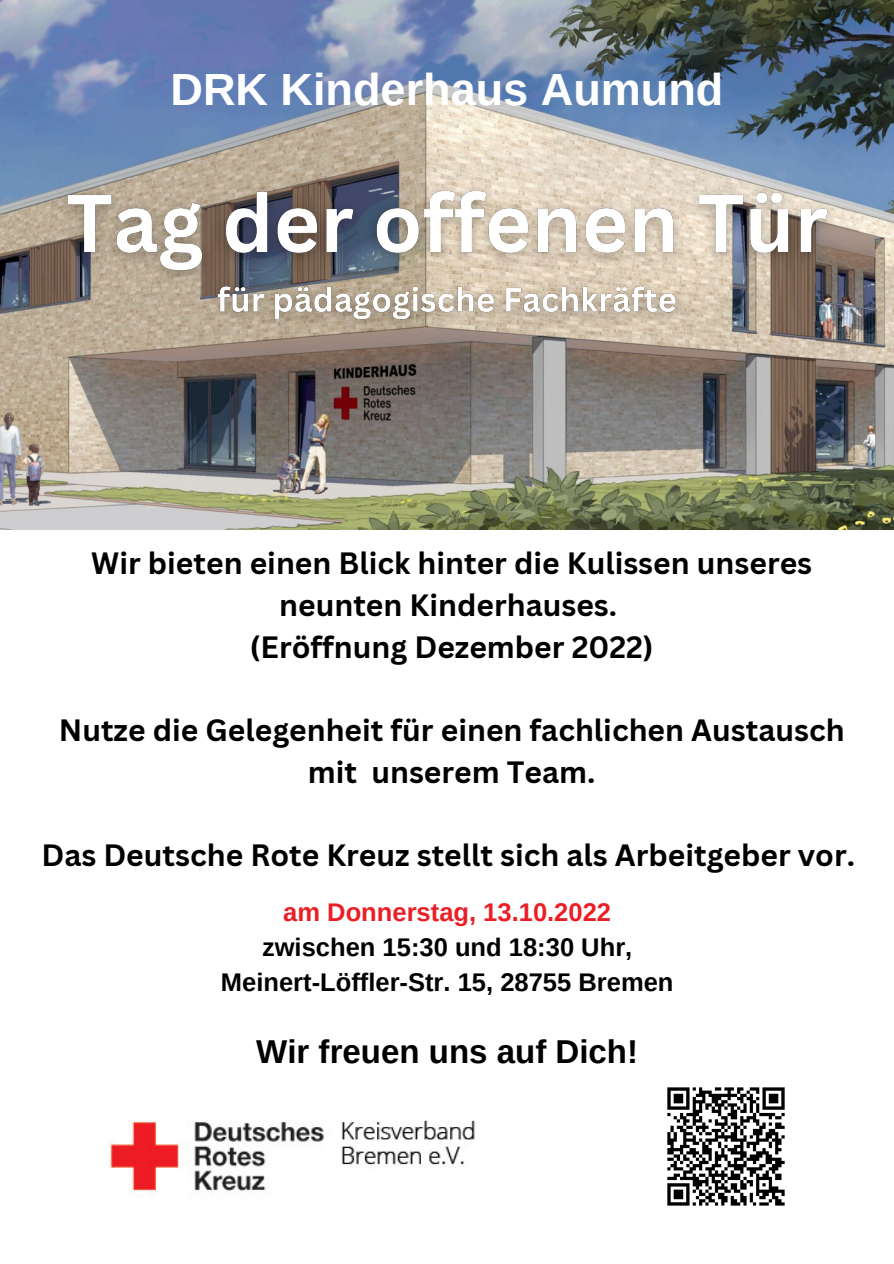
<style>
.page{position:relative;width:894px;height:1264px;background:#fff}
.page>*{position:absolute;margin:0;border:0;box-sizing:border-box;transform-origin:0 0}
.t1{font:700 45px "Arimo";color:#fff}
.t2{font:700 33px "Arimo";color:#000}
.t3{font:700 30px/41.7px "Canva Sans";color:#000;text-align:center}
.t4{font:700 25.5px/35px "Arimo";color:#000;text-align:center}
.t5{font:700 25.5px "Arimo";color:#ea1f26}
</style>
<div class="page">
<img style="left:0;top:0;width:893px;height:529px">
<img style="left:109px;top:1120px;width:366px;height:77px">
<img style="left:667px;top:1087px;width:118px;height:119px">
<img style="left:47px;top:149px;width:800px;height:195px">
<h1 class="t1" style="left:170px;top:64px;width:554px">DRK Kinderhaus Aumund</h1>
<p class="t3" style="left:91px;top:542px;width:722px">Wir bieten einen Blick hinter die Kulissen unseres neunten Kinderhauses.<br>(Eröffnung Dezember 2022)</p>
<p class="t3" style="left:59px;top:708px;width:787px">Nutze die Gelegenheit für einen fachlichen Austausch mit unserem Team.</p>
<p class="t3" style="left:41px;top:833px;width:814px">Das Deutsche Rote Kreuz stellt sich als Arbeitgeber vor.</p>
<p class="t5" style="left:283px;top:897px;width:329px">am Donnerstag, 13.10.2022</p>
<p class="t4" style="left:221px;top:929px;width:454px">zwischen 15:30 und 18:30 Uhr,<br>Meinert-Löffler-Str. 15, 28755 Bremen</p>
<p class="t2" style="left:256px;top:1033px;width:383px">Wir freuen uns auf Dich!</p>
</div>
